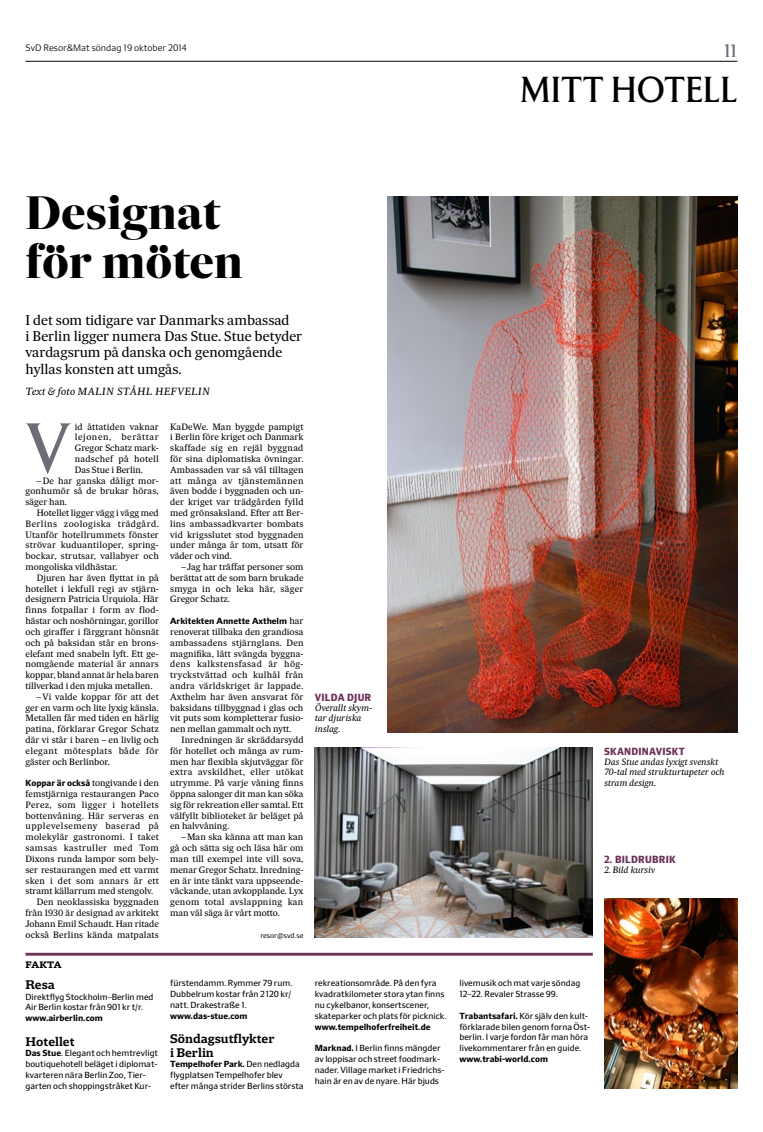
<style>
.page{position:relative;width:763px;height:1132px;background:#fff}
.page>*{position:absolute;margin:0;border:0;box-sizing:border-box;transform-origin:0 0}
.t1{font:70.5px "Sv D Forsberg Web";color:#6c6d77}
.t2{font:800 45px/49px "Sueca Bn";color:#000}
.t3{font:36px "Sv D Forsberg Web";letter-spacing:.01em;color:#000}
.t4{font:18px "Sv D Forsberg Web";color:#6c6d77}
.t5{font:13.5px/16.2px "Sueca Dk";color:#000}
.t6{font:600 12px/13.5px "Sueca Slab";color:#000}
.t7{font:700 10px "Sueca Hd Sans";letter-spacing:.025em;color:#6c3258}
.t8{font:italic 10px "Sueca Tx";letter-spacing:.05em;color:#000}
.t9{font:300 9px "Sueca Sans";color:#000}
.t10{font:700 9px "Sueca Slab";letter-spacing:-.005em;color:#000}
.t11{font:8.8px/10.8px "Sueca Tx";letter-spacing:.005em;color:#000;text-align:justify}
.t12{font:italic 8.8px/10.8px "Sueca Tx";letter-spacing:-.005em;color:#000}
.t13{font:8.8px "Sueca Tx";letter-spacing:.025em;color:#000}
.t14{font:8.8px "Sueca Tx";letter-spacing:.035em;color:#000}
.t15{font:8.8px "Sueca Tx";letter-spacing:.055em;color:#000}
.t16{font:8.8px "Sueca Tx";letter-spacing:.045em;color:#000}
.t17{font:500 8.5px/10.8px "Sueca Sans";color:#000}
.t18{font:700 8.5px "Sueca Sans";color:#000}
.t19{font:7px "Sueca Sans";color:#000}
.s1{font-family:"Sueca Sans";font-weight:700;font-size:8.5px}
.s2{font-weight:700}
.s3{font-family:"Sueca Tx";font-weight:400;font-size:8.8px}
</style>
<div class="page">
<hr style="left:26px;top:61px;width:711px;height:1px;background:#000">
<img style="left:387px;top:196px;width:350px;height:536px">
<hr style="left:25px;top:952px;width:567px;height:3px;background:#6c3258">
<img style="left:604px;top:898px;width:133px;height:190px">
<img style="left:315px;top:747px;width:277px;height:190px">
<p class="t9" style="left:26px;top:43px;width:163px">SvD Resor&amp;Mat söndag 19 oktober 2014</p>
<h3 class="t4" style="left:723px;top:41px;width:15px">11</h3>
<h3 class="t3" style="left:520px;top:71px;width:219px">Mitt hotell</h3>
<h2 class="t2" style="left:26px;top:188px;width:219px">Designat för möten</h2>
<h3 class="t5" style="left:26px;top:312px;width:278px">I det som tidigare var Danmarks ambassad<br>i Berlin ligger numera Das Stue. Stue betyder vardagsrum på danska och genomgående hyllas konsten att umgås.</h3>
<p class="t8" style="left:26px;top:385px;width:185px">Text &amp; foto Malin Ståhl Hefvelin</p>
<h1 class="t1" style="left:25px;top:410px;width:49px">V</h1>
<p class="t11" style="left:75px;top:421px;width:86px">id åttatiden vaknar lejonen, berättar Gregor Schatz mark&shy;nadschef på hotell Das Stue i Berlin.</p>
<p class="t11" style="left:26px;top:475px;width:135px;text-indent:11px">– De har ganska dåligt mor&shy;gonhumör så de brukar höras, säger han.</p>
<p class="t11" style="left:26px;top:507px;width:135px;text-indent:11px">Hotellet ligger vägg i vägg med Berlins zoologiska trädgård.<br>Utanför hotellrummets fönster strövar kuduantiloper, spring&shy;bockar, strutsar, vallabyer och mongoliska vildhästar.</p>
<p class="t11" style="left:26px;top:572px;width:135px;text-indent:11px">Djuren har även flyttat in på hotellet i lekfull regi av stjärn&shy;designern Patricia Urquiola. Här finns fotpallar i form av flod&shy;hästar och noshörningar, gorillor och giraffer i färggrant hönsnät och på baksidan står en brons&shy;elefant med snabeln lyft. Ett ge&shy;nomgående material är annars koppar, bland annat är hela baren tillverkad i den mjuka metallen.</p>
<p class="t11" style="left:25px;top:691px;width:135px;text-indent:11px">– Vi valde koppar för att det ger en varm och lite lyxig känsla.<br>Metallen får med tiden en härlig patina, förklarar Gregor Schatz där vi står i baren – en livlig och elegant mötesplats både för gäster och Berlinbor.</p>
<p class="t11" style="left:26px;top:777px;width:135px"><span class="s1">Koppar är också</span> tongivande i den</p>
<p class="t11" style="left:26px;top:788px;width:135px">femstjärniga restaurangen Paco</p>
<p class="t14" style="left:26px;top:799px;width:135px">Perez, som ligger i hotellets</p>
<p class="t11" style="left:26px;top:809px;width:135px">bottenvåning. Här serveras en</p>
<p class="t15" style="left:26px;top:820px;width:135px">upplevelsemeny baserad på</p>
<p class="t13" style="left:26px;top:831px;width:135px">molekylär gastronomi. I taket</p>
<p class="t16" style="left:26px;top:842px;width:135px">samsas kastruller med Tom</p>
<p class="t11" style="left:26px;top:853px;width:135px">Dixons runda lampor som bely-</p>
<p class="t11" style="left:26px;top:863px;width:135px">ser restaurangen med ett varmt</p>
<p class="t13" style="left:26px;top:874px;width:135px">sken i det som annars är ett</p>
<p class="t11" style="left:26px;top:885px;width:129px">stramt källarrum med stengolv.</p>
<p class="t11" style="left:37px;top:896px;width:123px">Den neoklassiska byggnaden</p>
<p class="t11" style="left:26px;top:907px;width:135px">från 1930 är designad av arkitekt</p>
<p class="t11" style="left:26px;top:917px;width:135px">Johann Emil Schaudt. Han ritade</p>
<p class="t11" style="left:26px;top:928px;width:135px">också Berlins kända matpalats</p>
<p class="t10" style="left:25px;top:958px;width:38px">fakta</p>
<h3 class="t6" style="left:25px;top:977px;width:31px">Resa</h3>
<p class="t17" style="left:25px;top:990px;width:129px">Direktflyg Stockholm–Berlin med<br>Air Berlin kostar från 901 kr t/r.</p>
<p class="t18" style="left:25px;top:1012px;width:79px">www.airberlin.com</p>
<h3 class="t6" style="left:25px;top:1033px;width:51px">Hotellet</h3>
<p class="t17" style="left:25px;top:1047px;width:134px"><span class="s2">Das Stue</span>. Elegant och hemtrevligt boutiquehotell beläget i diplomat&shy;kvarteren nära Berlin Zoo, Tier&shy;garten och shoppingstråket Kur-</p>
<p class="t11" style="left:170px;top:421px;width:135px">KaDeWe. Man byggde pampigt i Berlin före kriget och Danmark skaffade sig en rejäl byggnad för sina diplomatiska övningar.<br>Ambassaden var så väl tilltagen att många av tjänstemännen även bodde i byggnaden och un&shy;der kriget var trädgården fylld med grönsaksland. Efter att Ber&shy;lins ambassadkvarter bombats vid krigsslutet stod byggnaden under många år tom, utsatt för väder och vind.</p>
<p class="t11" style="left:170px;top:561px;width:135px;text-indent:11px">– Jag har träffat personer som berättat att de som barn brukade smyga in och leka här, säger Gregor Schatz.</p>
<p class="t18" style="left:170px;top:615px;width:135px">Arkitekten Annette Axthelm <span class="s3">har</span></p>
<p class="t11" style="left:170px;top:626px;width:135px">renoverat tillbaka den grandiosa ambassadens stjärnglans. Den magnifika, lätt svängda byggna&shy;dens kalkstensfasad är hög&shy;tryckstvättad och kulhål från andra världskriget är lappade.<br>Axthelm har även ansvarat för baksidans tillbyggnad i glas och vit puts som kompletterar fusio&shy;nen mellan gammalt och nytt.</p>
<p class="t11" style="left:170px;top:734px;width:135px;text-indent:11px">Inredningen är skräddarsydd för hotellet och många av rum&shy;men har flexibla skjutväggar för extra avskildhet, eller utökat utrymme. På varje våning finns öppna salonger dit man kan söka sig för rekreation eller samtal. Ett välfyllt biblioteket är beläget på en halvvåning.</p>
<p class="t11" style="left:170px;top:831px;width:135px;text-indent:11px">–Man ska känna att man kan gå och sätta sig och läsa här om man till exempel inte vill sova, menar Gregor Schatz. Inredning&shy;en är inte tänkt vara uppseende&shy;väckande, utan avkopplande. Lyx genom total avslappning kan man väl säga är vårt motto.</p>
<p class="t19" style="left:260px;top:930px;width:45px">resor@svd.se</p>
<p class="t17" style="left:170px;top:977px;width:124px">fürstendamm. Rymmer 79 rum.<br>Dubbelrum kostar från 2120 kr/ natt. Drakestraße 1.</p>
<p class="t18" style="left:170px;top:1009px;width:79px">www.das-stue.com</p>
<h3 class="t6" style="left:170px;top:1031px;width:106px">Söndagsutflykter i Berlin</h3>
<p class="t17" style="left:170px;top:1058px;width:135px"><span class="s2">Tempelhofer Park.</span> Den nedlagda flygplatsen Tempelhofer blev efter många strider Berlins största</p>
<p class="t7" style="left:315px;top:690px;width:58px">VILDA DJUR</p>
<p class="t12" style="left:315px;top:701px;width:59px">Överallt skym&shy;tar djuriska inslag.</p>
<p class="t17" style="left:315px;top:977px;width:133px">rekreationsområde. På den fyra kvadratkilometer stora ytan finns nu cykelbanor, konsertscener, skateparker och plats för picknick.</p>
<p class="t18" style="left:315px;top:1020px;width:117px">www.tempelhoferfreiheit.de</p>
<p class="t17" style="left:315px;top:1042px;width:131px"><span class="s2">Marknad.</span> I Berlin finns mängder av loppisar och street foodmark&shy;nader. Village market i Friedrichs&shy;hain är en av de nyare. Här bjuds</p>
<p class="t17" style="left:459px;top:977px;width:122px">livemusik och mat varje söndag<br>12–22. Revaler Strasse 99.</p>
<p class="t17" style="left:459px;top:1009px;width:132px"><span class="s2">Trabantsafari.</span> Kör själv den kult&shy;förklarade bilen genom forna Öst&shy;berlin. I varje fordon får man höra livekommentarer från en guide.</p>
<p class="t18" style="left:459px;top:1053px;width:90px">www.trabi-world.com</p>
<p class="t7" style="left:604px;top:744px;width:82px">SKANDINAVISKT</p>
<p class="t12" style="left:604px;top:755px;width:122px">Das Stue andas lyxigt svenskt<br>70-tal med strukturtapeter och stram design.</p>
<p class="t7" style="left:604px;top:852px;width:73px">2. BILDRUBRIK</p>
<p class="t12" style="left:604px;top:863px;width:52px">2. Bild kursiv</p>
</div>
